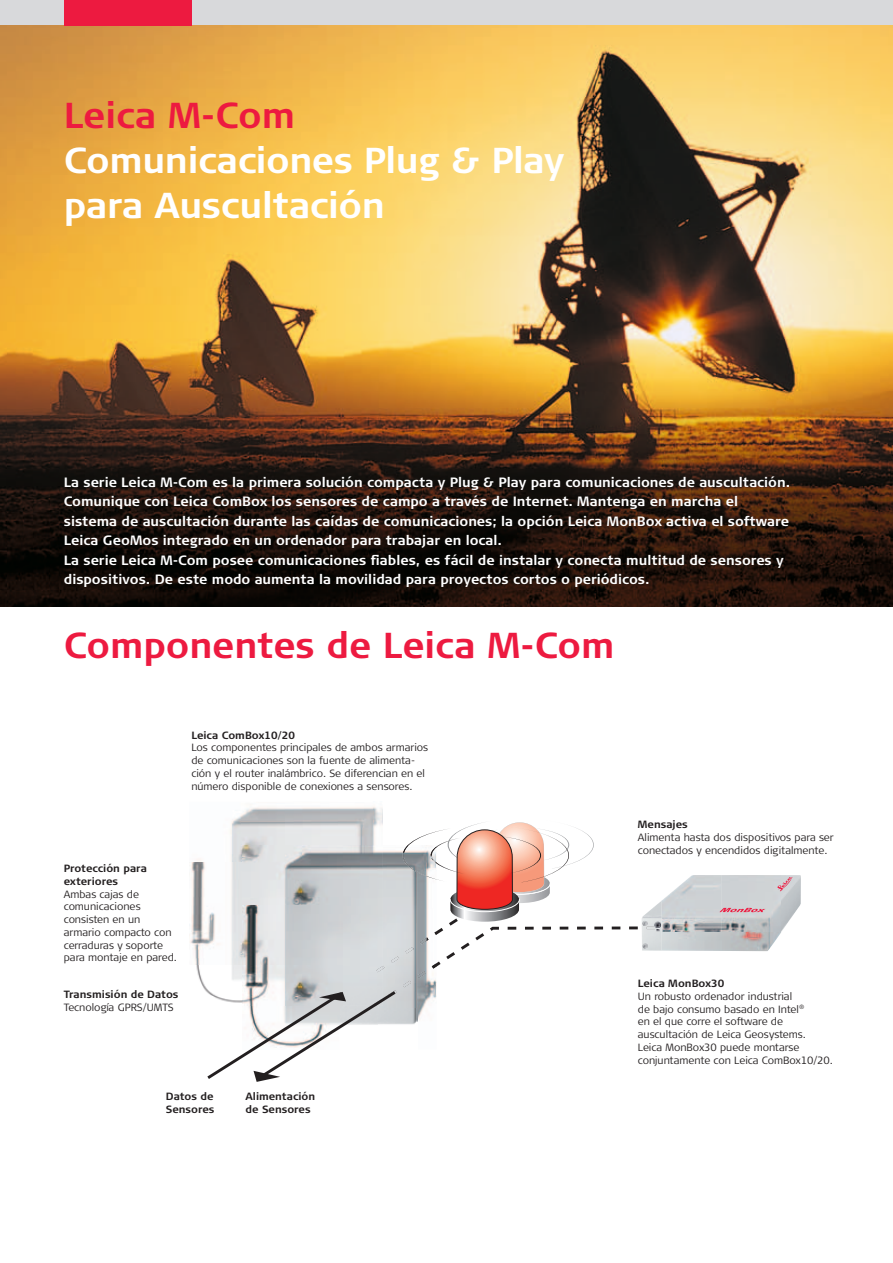
<style>
.page{position:relative;width:893px;height:1263px;background:#fff}
.page>*{position:absolute;margin:0;border:0;box-sizing:border-box;transform-origin:0 0}
.t1{font:700 36px/45px "Signa Column";letter-spacing:-.01em;color:#fff}
.t2{font:700 36px "Signa Column";color:#ed1a40}
.t3{font:700 13.5px/19.5px "Signa Column";color:#fff}
.t4{font:300 10.5px/12.8px "Signa Column";color:#231f20}
.t5{font:700 10.5px/12.8px "Signa Column";color:#231f20}
</style>
<div class="page">
<div style="left:0;top:0;width:893px;height:26px;background:#d8d9db"></div>
<img style="left:0;top:26px;width:893px;height:580px">
<img style="left:191px;top:807px;width:95px;height:56px">
<img style="left:286px;top:806px;width:97px;height:14px">
<img style="left:189px;top:863px;width:15px;height:126px">
<img style="left:662px;top:875px;width:139px;height:58px">
<img style="left:655px;top:900px;width:7px;height:51px">
<img style="left:661px;top:932px;width:103px;height:19px">
<svg style="left:204px;top:820px;width:451px;height:262px"></svg>
<svg style="left:719px;top:908px;width:46px;height:4px"></svg>
<svg style="left:777px;top:877px;width:15px;height:14px"></svg>
<div style="left:64px;top:0;width:127px;height:26px;background:#ed1a40"></div>
<h1 class="t2" style="left:64px;top:94px;width:233px">Leica M-Com</h1>
<h1 class="t1" style="left:64px;top:137px;width:502px">Comunicaciones Plug &amp; Play para Auscultación</h1>
<p class="t3" style="left:64px;top:472px;width:728px">La serie Leica M-Com es la primera solución compacta y Plug &amp; Play para comunicaciones de auscultación.<br>Comunique con Leica ComBox los sensores de campo a través de Internet. Mantenga en marcha el sistema de auscultación durante las caídas de comunicaciones; la opción Leica MonBox activa el software Leica GeoMos integrado en un ordenador para trabajar en local.<br>La serie Leica M-Com posee comunicaciones fiables, es fácil de instalar y conecta multitud de sensores y dispositivos. De este modo aumenta la movilidad para proyectos cortos o periódicos.</p>
<h1 class="t2" style="left:64px;top:624px;width:552px">Componentes de Leica M-Com</h1>
<p class="t5" style="left:191px;top:728px;width:105px">Leica ComBox10/20</p>
<p class="t4" style="left:191px;top:741px;width:238px">Los componentes principales de ambos armarios de comunicaciones son la fuente de alimenta&shy;ción y el router inalámbrico. Se diferencian en el número disponible de conexiones a sensores.</p>
<p class="t5" style="left:64px;top:862px;width:85px">Protección para exteriores</p>
<p class="t4" style="left:64px;top:888px;width:115px">Ambas cajas de comunicaciones consisten en un armario compacto con cerraduras y soporte para montaje en pared.</p>
<p class="t5" style="left:64px;top:988px;width:116px">Transmisión de Datos</p>
<p class="t4" style="left:64px;top:1001px;width:111px">Tecnología GPRS/UMTS</p>
<p class="t5" style="left:166px;top:1090px;width:50px">Datos de<br>Sensores</p>
<p class="t5" style="left:246px;top:1090px;width:71px">Alimentación de Sensores</p>
<p class="t5" style="left:638px;top:818px;width:52px">Mensajes</p>
<p class="t4" style="left:638px;top:831px;width:197px">Alimenta hasta dos dispositivos para ser conectados y encendidos digitalmente.</p>
<p class="t5" style="left:638px;top:977px;width:88px">Leica MonBox30</p>
<p class="t4" style="left:638px;top:990px;width:197px">Un robusto ordenador industrial<br>de bajo consumo basado en Intel<sup>®<br></sup>en el que corre el software de auscultación de Leica Geosystems.<br>Leica MonBox30 puede montarse conjuntamente con Leica ComBox10/20.</p>
</div>
